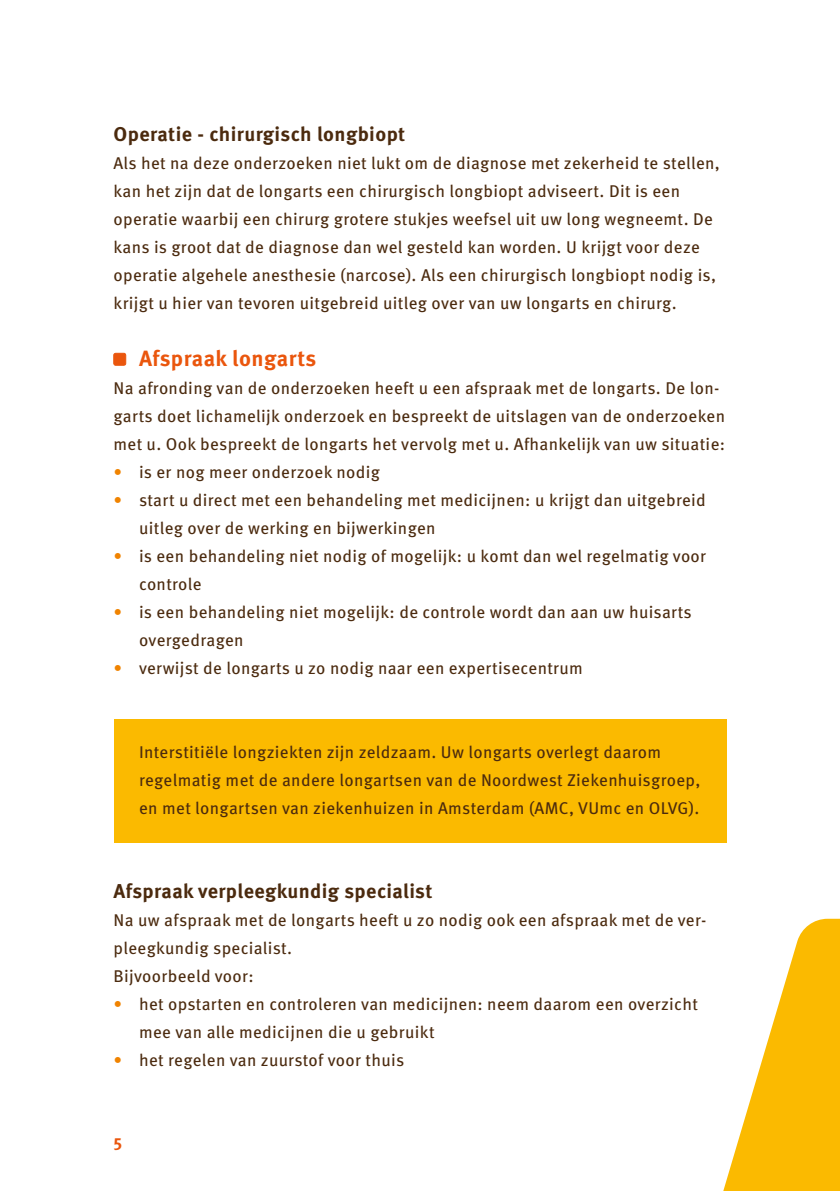
<style>
.page{position:relative;width:840px;height:1191px;background:#fff}
.page>*{position:absolute;margin:0;border:0;box-sizing:border-box;transform-origin:0 0}
.t1{font:700 22px "Meta Pro";letter-spacing:.02em;color:#ea560d}
.t2{font:700 20px "Meta Pro";letter-spacing:.02em;color:#4b2a0e}
.t3{font:17px/28px "Meta Pro";letter-spacing:.02em;color:#4b2a0e}
.t4{font:700 17px "Meta Pro";color:#ea560d}
.s1{color:#f08300}
</style>
<div class="page">
<svg style="left:723px;top:918px;width:116px;height:273px"></svg>
<div style="left:114px;top:353px;width:12px;height:12px;background:#ea560d;border-radius:2px"></div>
<div style="left:113px;top:353px;width:13px;height:12px;border:1px solid #ea560d;border-radius:2px"></div>
<div style="left:113px;top:719px;width:613px;height:123px;background:#fbba00"></div>
<p class="t2" style="left:113px;top:119px;width:293px">Operatie - chirurgisch longbiopt</p>
<p class="t3" style="left:113px;top:148px;width:607px">Als het na deze onderzoeken niet lukt om de diagnose met zekerheid te stellen, kan het zijn dat de longarts een chirurgisch longbiopt adviseert. Dit is een operatie waarbij een chirurg grotere stukjes weefsel uit uw long wegneemt. De kans is groot dat de diagnose dan wel gesteld kan worden. U krijgt voor deze operatie algehele anesthesie (narcose). Als een chirurgisch longbiopt nodig is, krijgt u hier van tevoren uitgebreid uitleg over van uw longarts en chirurg.</p>
<p class="t1" style="left:139px;top:341px;width:178px">Afspraak longarts</p>
<p class="t3" style="left:113px;top:372px;width:613px">Na afronding van de onderzoeken heeft u een afspraak met de longarts. De lon&shy;garts doet lichamelijk onderzoek en bespreekt de uitslagen van de onderzoeken met u. Ook bespreekt de longarts het vervolg met u. Afhankelijk van uw situatie:</p>
<p class="t3" style="left:113px;top:456px;width:268px"><span class="s1">•</span> is er nog meer onderzoek nodig</p>
<p class="t3" style="left:139px;top:484px;width:568px;text-indent:-26px"><span class="s1">•</span> start u direct met een behandeling met medicijnen: u krijgt dan uitgebreid uitleg over de werking en bijwerkingen</p>
<p class="t3" style="left:139px;top:540px;width:568px;text-indent:-26px"><span class="s1">•</span> is een behandeling niet nodig of mogelijk: u komt dan wel regelmatig voor controle</p>
<p class="t3" style="left:139px;top:596px;width:554px;text-indent:-26px"><span class="s1">•</span> is een behandeling niet mogelijk: de controle wordt dan aan uw huisarts overgedragen</p>
<p class="t3" style="left:113px;top:652px;width:470px"><span class="s1">•</span> verwijst de longarts u zo nodig naar een expertisecentrum</p>
<p class="t3" style="left:139px;top:736px;width:562px">Interstitiële longziekten zijn zeldzaam. Uw longarts overlegt daarom regelmatig met de andere longartsen van de Noordwest Ziekenhuisgroep, en met longartsen van ziekenhuizen in Amsterdam (AMC, VUmc en OLVG).</p>
<p class="t2" style="left:113px;top:875px;width:320px">Afspraak verpleegkundig specialist</p>
<p class="t3" style="left:113px;top:904px;width:594px">Na uw afspraak met de longarts heeft u zo nodig ook een afspraak met de ver&shy;pleegkundig specialist.<br>Bijvoorbeeld voor:</p>
<p class="t3" style="left:139px;top:988px;width:560px;text-indent:-26px"><span class="s1">•</span> het opstarten en controleren van medicijnen: neem daarom een overzicht mee van alle medicijnen die u gebruikt</p>
<p class="t3" style="left:113px;top:1044px;width:292px"><span class="s1">•</span> het regelen van zuurstof voor thuis</p>
<p class="t4" style="left:113px;top:1127px;width:10px">5</p>
</div>
